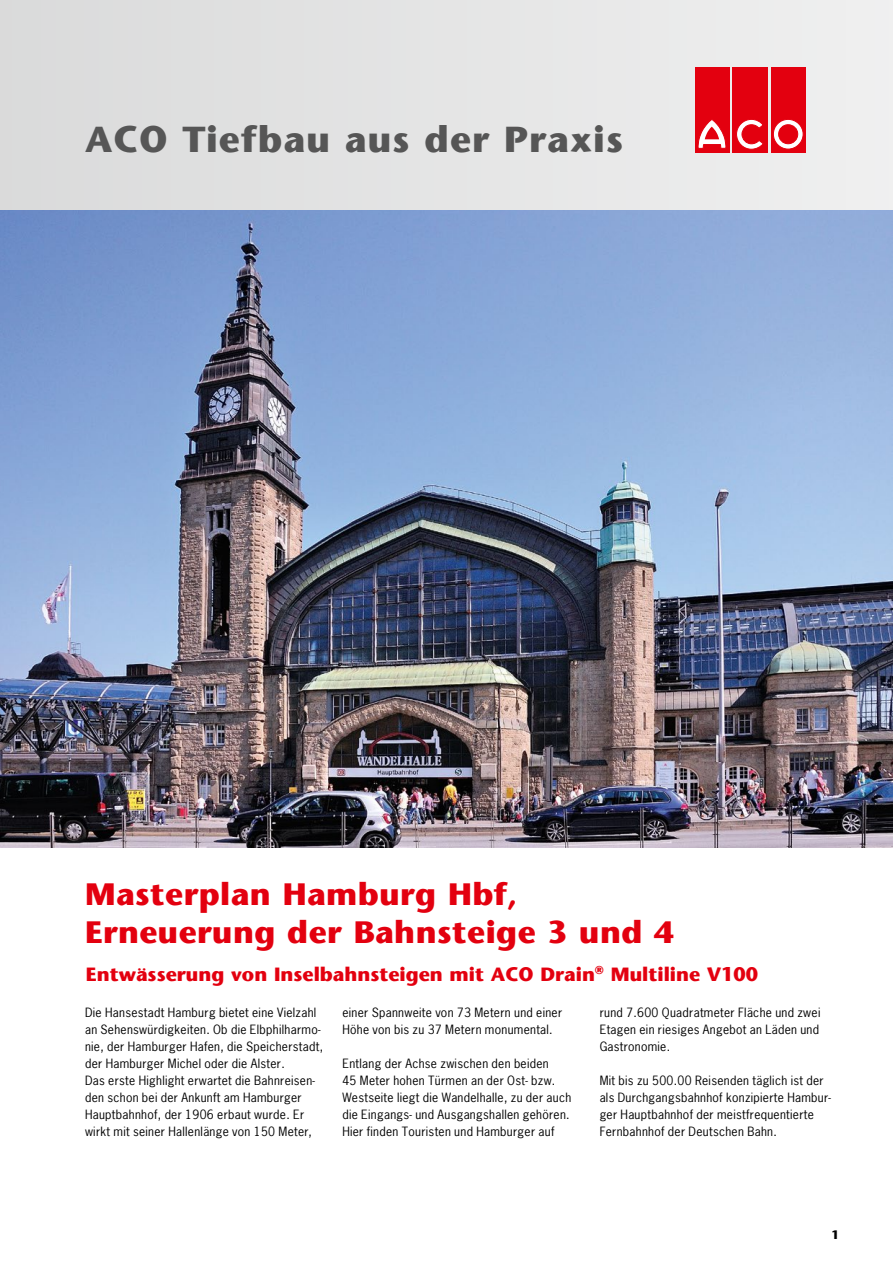
<style>
.page{position:relative;width:893px;height:1263px;background:#fff}
.page>*{position:absolute;margin:0;border:0;box-sizing:border-box;transform-origin:0 0}
.t1{font:700 36.75px "ITC Stone Sans";letter-spacing:.03em;color:#565656}
.t2{font:700 31.5px/37.8px "ITC Stone Sans";letter-spacing:.015em;color:#e3000f}
.t3{font:700 19.5px "ITC Stone Sans";color:#e3000f}
.t4{font:12px/17px "News Gothic";letter-spacing:.025em;color:#000}
.t5{font:700 12px "ITC Stone Sans";color:#000}
</style>
<div class="page">
<img style="left:0;top:210px;width:893px;height:638px">
<div style="left:0;top:0;width:893px;height:210px;background:#e4e5e5"></div>
<div style="left:694px;top:67px;width:35px;height:85px;background:#e3000f"></div>
<svg style="left:698px;top:119px;width:28px;height:30px"></svg>
<div style="left:732px;top:67px;width:36px;height:85px;background:#e3000f"></div>
<svg style="left:736px;top:119px;width:27px;height:30px"></svg>
<div style="left:771px;top:67px;width:35px;height:85px;background:#e3000f"></div>
<svg style="left:773px;top:119px;width:30px;height:30px"></svg>
<div style="left:773px;top:119px;width:30px;height:30px;border:1px solid #e3000f;border-radius:50%"></div>
<div style="left:779px;top:125px;width:19px;height:19px;background:#e3000f;border-radius:50%"></div>
<div style="left:779px;top:125px;width:19px;height:19px;border:1px solid #e3000f;border-radius:50%"></div>
<h1 class="t1" style="left:85px;top:116px;width:540px">ACO Tiefbau aus der Praxis</h1>
<h2 class="t2" style="left:85px;top:874px;width:591px">Masterplan Hamburg Hbf,<br>Erneuerung der Bahnsteige 3 und 4</h2>
<h3 class="t3" style="left:86px;top:962px;width:674px">Entwässerung von Inselbahnsteigen mit ACO Drain<sup>®</sup> Multiline V100</h3>
<p class="t4" style="left:85px;top:1004px;width:240px">Die Hansestadt Hamburg bietet eine Vielzahl an Sehenswürdigkeiten. Ob die Elbphilharmo&shy;nie, der Hamburger Hafen, die Speicherstadt, der Hamburger Michel oder die Alster.<br>Das erste Highlight erwartet die Bahnreisen&shy;den schon bei der Ankunft am Hamburger Hauptbahnhof, der 1906 erbaut wurde. Er wirkt mit seiner Hallenlänge von 150 Meter,</p>
<p class="t4" style="left:342px;top:1004px;width:221px">einer Spannweite von 73 Metern und einer<br>Höhe von bis zu 37 Metern monumental.</p>
<p class="t4" style="left:600px;top:1004px;width:222px;text-align:justify">rund 7.600 Quadratmeter Fläche und zwei Etagen ein riesiges Angebot an Läden und Gastronomie.</p>
<p class="t4" style="left:600px;top:1072px;width:233px">Mit bis zu 500.00 Reisenden täglich ist der als Durchgangsbahnhof konzipierte Hambur&shy;ger Hauptbahnhof der meistfrequentierte Fernbahnhof der Deutschen Bahn.</p>
<p class="t4" style="left:342px;top:1055px;width:230px">Entlang der Achse zwischen den beiden<br>45 Meter hohen Türmen an der Ost- bzw.<br>Westseite liegt die Wandelhalle, zu der auch die Eingangs- und Ausgangshallen gehören.<br>Hier finden Touristen und Hamburger auf</p>
<p class="t5" style="left:831px;top:1227px;width:9px">1</p>
</div>
